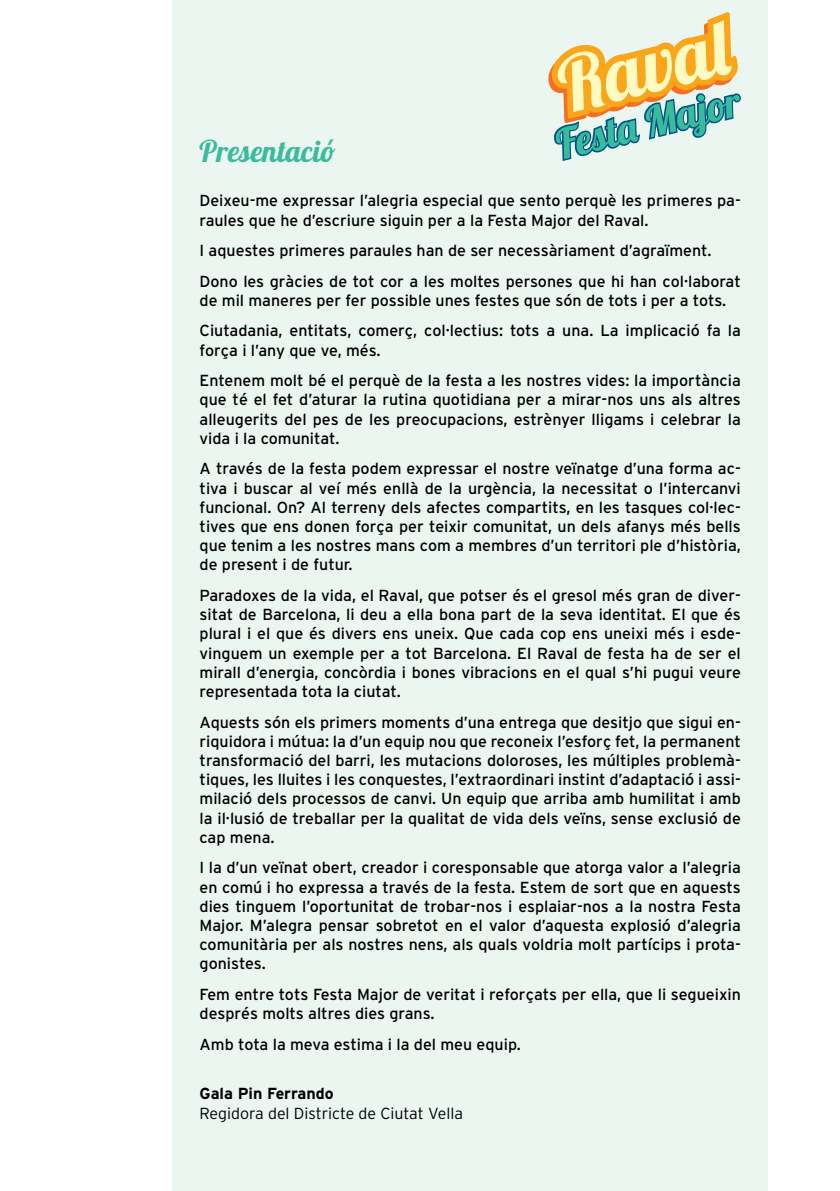
<style>
.page{position:relative;width:840px;height:1191px;background:#fff}
.page>*{position:absolute;margin:0;border:0;box-sizing:border-box;transform-origin:0 0}
.t1{font:30px "Lobster 1.4";color:#39bb9d}
.t2{font:16px/19.2px "Interstate";color:#000}
.t3{font:300 16px "Interstate";color:#000}
.t4{font:700 16px "Interstate";color:#000}
</style>
<div class="page">
<div style="left:172px;top:0;width:595px;height:1191px;background:#ebf6f1"></div>
<svg style="left:548px;top:12px;width:193px;height:149px"></svg>
<h1 class="t1" style="left:199px;top:132px;width:138px">Presentació</h1>
<p class="t2" style="left:199px;top:191px;width:542px">Deixeu-me expressar l’alegria especial que sento perquè les primeres pa&shy;raules que he d’escriure siguin per a la Festa Major del Raval.</p>
<p class="t2" style="left:199px;top:235px;width:542px;line-height:30.6px">I aquestes primeres paraules han de ser necessàriament d’agraïment.<br>Dono les gràcies de tot cor a les moltes persones que hi han col·laborat</p>
<p class="t2" style="left:199px;top:285px;width:542px;line-height:30.6px">de mil maneres per fer possible unes festes que són de tots i per a tots.<br>Ciutadania, entitats, comerç, col·lectius: tots a una. La implicació fa la</p>
<p class="t2" style="left:199px;top:334px;width:542px;line-height:30.6px">força i l’any que ve, més.<br>Entenem molt bé el perquè de la festa a les nostres vides: la importància</p>
<p class="t2" style="left:199px;top:390px;width:542px;text-align:justify">que té el fet d’aturar la rutina quotidiana per a mirar-nos uns als altres alleugerits del pes de les preocupacions, estrènyer lligams i celebrar la vida i la comunitat.</p>
<p class="t2" style="left:199px;top:459px;width:542px;text-align:justify">A través de la festa podem expressar el nostre veïnatge d’una forma ac&shy;tiva i buscar al veí més enllà de la urgència, la necessitat o l’intercanvi funcional. On? Al terreny dels afectes compartits, en les tasques col·lec&shy;tives que ens donen força per teixir comunitat, un dels afanys més bells que tenim a les nostres mans com a membres d’un territori ple d’història, de present i de futur.</p>
<p class="t2" style="left:199px;top:585px;width:542px;text-align:justify">Paradoxes de la vida, el Raval, que potser és el gresol més gran de diver&shy;sitat de Barcelona, li deu a ella bona part de la seva identitat. El que és plural i el que és divers ens uneix. Que cada cop ens uneixi més i esde&shy;vinguem un exemple per a tot Barcelona. El Raval de festa ha de ser el mirall d’energia, concòrdia i bones vibracions en el qual s’hi pugui veure representada tota la ciutat.</p>
<p class="t2" style="left:199px;top:712px;width:542px;text-align:justify">Aquests són els primers moments d’una entrega que desitjo que sigui en&shy;riquidora i mútua: la d’un equip nou que reconeix l’esforç fet, la permanent transformació del barri, les mutacions doloroses, les múltiples problemà&shy;tiques, les lluites i les conquestes, l’extraordinari instint d’adaptació i assi&shy;milació dels processos de canvi. Un equip que arriba amb humilitat i amb la il·lusió de treballar per la qualitat de vida dels veïns, sense exclusió de cap mena.</p>
<p class="t2" style="left:199px;top:858px;width:542px;text-align:justify">I la d’un veïnat obert, creador i coresponsable que atorga valor a l’alegria en comú i ho expressa a través de la festa. Estem de sort que en aquests dies tinguem l’oportunitat de trobar-nos i esplaiar-nos a la nostra Festa Major. M’alegra pensar sobretot en el valor d’aquesta explosió d’alegria comunitària per als nostres nens, als quals voldria molt partícips i prota&shy;gonistes.</p>
<p class="t2" style="left:199px;top:984px;width:542px">Fem entre tots Festa Major de veritat i reforçats per ella, que li segueixin després molts altres dies grans.</p>
<p class="t2" style="left:199px;top:1034px;width:323px">Amb tota la meva estima i la del meu equip.</p>
<p class="t4" style="left:199px;top:1084px;width:136px">Gala Pin Ferrando</p>
<p class="t3" style="left:199px;top:1104px;width:265px">Regidora del Districte de Ciutat Vella</p>
</div>
